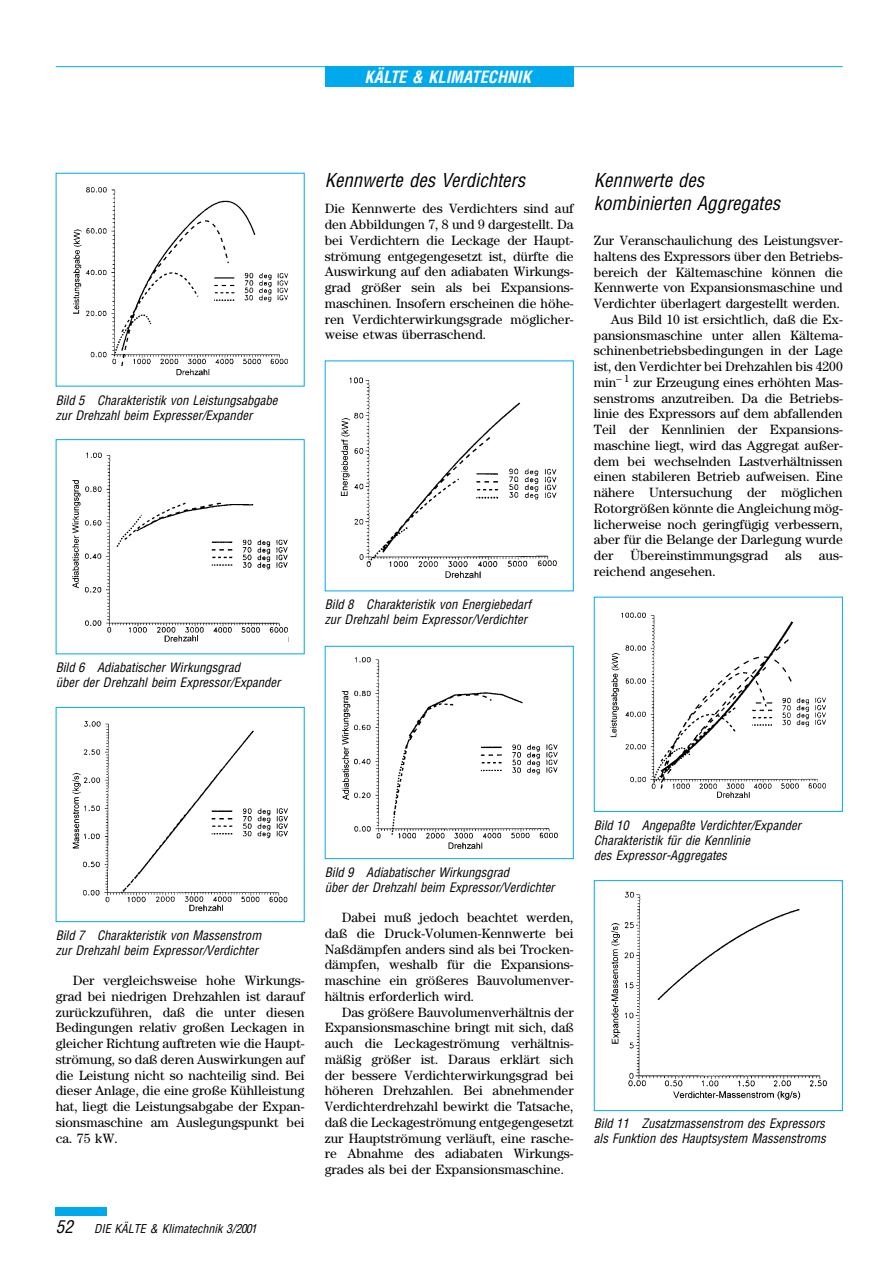
<style>
.page{position:relative;width:893px;height:1263px;background:#fff}
.page>*{position:absolute;margin:0;border:0;box-sizing:border-box;transform-origin:0 0}
.t1{font:italic condensed 18.75px/23.2px "Helvetica";color:#000}
.t2{font:italic 700 condensed 16.5px "Helvetica";color:#fff}
.t3{font:13.5px/15.8px "Century";color:#000;text-align:justify}
.t4{font:italic condensed 12.75px/15px "Helvetica";color:#000}
.t5{font:italic condensed 12px "Helvetica";color:#000}
.s1{font-size:17.25px}
</style>
<div class="page">
<div style="left:56px;top:1208px;width:51px;height:8px;background:#00a9ec"></div>
<div style="left:325px;top:67px;width:248px;height:20px;background:#00a9ec"></div>
<hr style="left:56px;top:66px;width:786px;height:1px;background:#00a9ec">
<img style="left:73px;top:187px;width:215px;height:188px">
<img style="left:72px;top:452px;width:216px;height:189px">
<img style="left:72px;top:721px;width:216px;height:191px">
<div style="left:56px;top:707px;width:248px;height:215px;border:1px solid #00a9ec"></div>
<img style="left:341px;top:377px;width:216px;height:202px">
<img style="left:341px;top:657px;width:217px;height:192px">
<div style="left:325px;top:646px;width:248px;height:213px;border:1px solid #00a9ec"></div>
<img style="left:610px;top:612px;width:216px;height:186px">
<div style="left:594px;top:597px;width:248px;height:215px;border:1px solid #00a9ec"></div>
<img style="left:611px;top:892px;width:216px;height:208px">
<div style="left:594px;top:880px;width:248px;height:231px;border:1px solid #00a9ec"></div>
<p class="t4" style="left:56px;top:394px;width:223px">Bild 5 Charakteristik von Leistungsabgabe zur Drehzahl beim Expresser/Expander</p>
<p class="t4" style="left:56px;top:661px;width:226px">Bild 6 Adiabatischer Wirkungsgrad<br>über der Drehzahl beim Expressor/Expander</p>
<p class="t2" style="left:364px;top:71px;width:168px">KÄLTE &amp; KLIMATECHNIK</p>
<h1 class="t1" style="left:325px;top:170px;width:202px">Kennwerte des Verdichters</h1>
<p class="t3" style="left:325px;top:202px;width:250px">Die Kennwerte des Verdichters sind auf den Abbildungen 7, 8 und 9 dargestellt. Da bei Verdichtern die Leckage der Haupt&shy;strömung entgegengesetzt ist, dürfte die Auswirkung auf den adiabaten Wirkungs&shy;grad größer sein als bei Expansions&shy;maschinen. Insofern erscheinen die höhe&shy;ren Verdichterwirkungsgrade möglicher&shy;weise etwas überraschend.</p>
<p class="t4" style="left:325px;top:598px;width:208px">Bild 8 Charakteristik von Energiebedarf zur Drehzahl beim Expressor/Verdichter</p>
<h1 class="t1" style="left:594px;top:170px;width:188px">Kennwerte des kombinierten Aggregates</h1>
<p class="t3" style="left:594px;top:234px;width:250px">Zur Veranschaulichung des Leistungsver-</p>
<p class="t3" style="left:594px;top:249px;width:250px">haltens des Expressors über den Betriebs-</p>
<p class="t3" style="left:594px;top:265px;width:250px">bereich der Kältemaschine können die</p>
<p class="t3" style="left:594px;top:281px;width:250px">Kennwerte von Expansionsmaschine und</p>
<p class="t3" style="left:594px;top:297px;width:248px">Verdichter überlagert dargestellt werden.</p>
<p class="t3" style="left:611px;top:313px;width:233px">Aus Bild 10 ist ersichtlich, daß die Ex-</p>
<p class="t3" style="left:594px;top:328px;width:250px">pansionsmaschine unter allen Kältema-</p>
<p class="t3" style="left:594px;top:344px;width:250px">schinenbetriebsbedingungen in der Lage</p>
<p class="t3" style="left:594px;top:360px;width:250px">ist, den Verdichter bei Drehzahlen bis 4200</p>
<p class="t3" style="left:594px;top:375px;width:250px">min<sup>–</sup> <sup>1</sup> zur Erzeugung eines erhöhten Mas-</p>
<p class="t3" style="left:594px;top:391px;width:250px">senstroms anzutreiben. Da die Betriebs-</p>
<p class="t3" style="left:594px;top:407px;width:250px">linie des Expressors auf dem abfallenden</p>
<p class="t3" style="left:594px;top:423px;width:250px">Teil der Kennlinien der Expansions-</p>
<p class="t3" style="left:594px;top:439px;width:250px">maschine liegt, wird das Aggregat außer-</p>
<p class="t3" style="left:594px;top:454px;width:250px">dem bei wechselnden Lastverhältnissen</p>
<p class="t3" style="left:594px;top:470px;width:250px">einen stabileren Betrieb aufweisen. Eine</p>
<p class="t3" style="left:594px;top:486px;width:250px">nähere Untersuchung der möglichen</p>
<p class="t3" style="left:594px;top:502px;width:250px">Rotorgrößen könnte die Angleichung mög-</p>
<p class="t3" style="left:594px;top:517px;width:250px">licherweise noch geringfügig verbessern,</p>
<p class="t3" style="left:594px;top:533px;width:250px">aber für die Belange der Darlegung wurde</p>
<p class="t3" style="left:594px;top:549px;width:21px">der</p>
<p class="t3" style="left:630px;top:549px;width:139px">Übereinstimmungsgrad</p>
<p class="t3" style="left:785px;top:549px;width:18px">als</p>
<p class="t3" style="left:818px;top:549px;width:25px">aus-</p>
<p class="t3" style="left:594px;top:565px;width:123px">reichend angesehen.</p>
<p class="t4" style="left:56px;top:929px;width:207px">Bild 7 Charakteristik von Massenstrom zur Drehzahl beim Expressor/Verdichter</p>
<p class="t3" style="left:56px;top:974px;width:250px;text-indent:17px">Der vergleichsweise hohe Wirkungs&shy;grad bei niedrigen Drehzahlen ist darauf zurückzuführen, daß die unter diesen Bedingungen relativ großen Leckagen in gleicher Richtung auftreten wie die Haupt&shy;strömung, so daß deren Auswirkungen auf die Leistung nicht so nachteilig sind. Bei dieser Anlage, die eine große Kühlleistung hat, liegt die Leistungsabgabe der Expan&shy;sionsmaschine am Auslegungspunkt bei ca. 75 kW.</p>
<p class="t5" style="left:56px;top:1224px;width:203px"><span class="s1">52</span> DIE KÄLTE &amp; Klimatechnik 3/2001</p>
<p class="t4" style="left:325px;top:866px;width:231px">Bild 9 Adiabatischer Wirkungsgrad<br>über der Drehzahl beim Expressor/Verdichter</p>
<p class="t3" style="left:325px;top:911px;width:250px;text-indent:17px">Dabei muß jedoch beachtet werden, daß die Druck-Volumen-Kennwerte bei Naßdämpfen anders sind als bei Trocken&shy;dämpfen, weshalb für die Expansions&shy;maschine ein größeres Bauvolumenver&shy;hältnis erforderlich wird.</p>
<p class="t3" style="left:325px;top:1005px;width:250px;text-indent:17px">Das größere Bauvolumenverhältnis der Expansionsmaschine bringt mit sich, daß auch die Leckageströmung verhältnis&shy;mäßig größer ist. Daraus erklärt sich der bessere Verdichterwirkungsgrad bei höheren Drehzahlen. Bei abnehmender Verdichterdrehzahl bewirkt die Tatsache, daß die Leckageströmung entgegengesetzt zur Hauptströmung verläuft, eine rasche&shy;re Abnahme des adiabaten Wirkungs&shy;grades als bei der Expansionsmaschine.</p>
<p class="t4" style="left:594px;top:819px;width:208px">Bild 10 Angepaßte Verdichter/Expander<br>Charakteristik für die Kennlinie<br>des Expressor-Aggregates</p>
<p class="t4" style="left:594px;top:1117px;width:233px">Bild 11 Zusatzmassenstrom des Expressors als Funktion des Hauptsystem Massenstroms</p>
</div>
